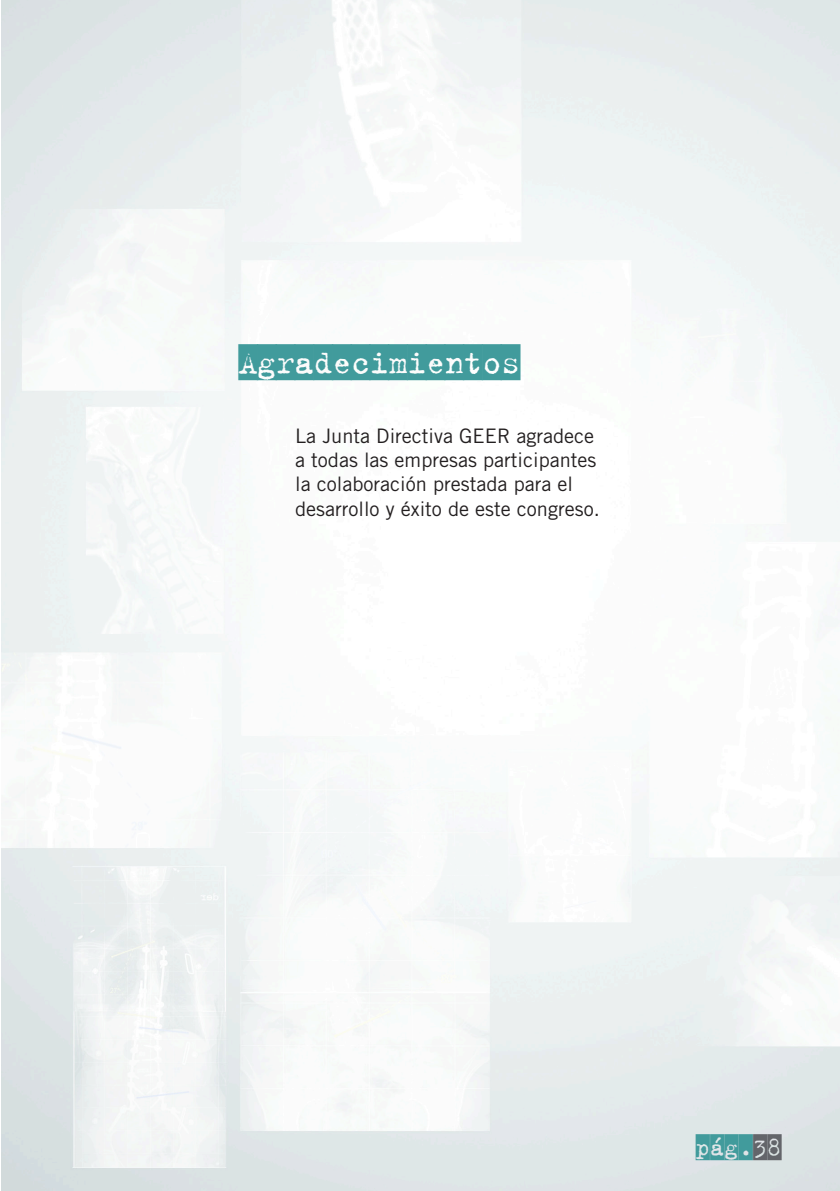
<style>
.page{position:relative;width:840px;height:1191px;background:#fff}
.page>*{position:absolute;margin:0;border:0;box-sizing:border-box;transform-origin:0 0}
.t1{font:36px "Trixie Cameo";letter-spacing:-.03em;color:#419b9c}
.t2{font:26px "Trixie Cameo";color:#419b9c}
.t3{font:20px/24.4px "Trade Gothic LT Std";color:#231f20}
.s1{color:#63656a}
</style>
<div class="page">
<h1 class="t1" style="left:238px;top:343px;width:283px">AGRADECIMIENTOS</h1>
<p class="t3" style="left:295px;top:423px;width:306px">La Junta Directiva GEER agradece a todas las empresas participantes la colaboración prestada para el desarrollo y éxito de este congreso.</p>
<h2 class="t2" style="left:695px;top:1133px;width:87px">PÁG.<span class="s1">38</span></h2>
</div>
